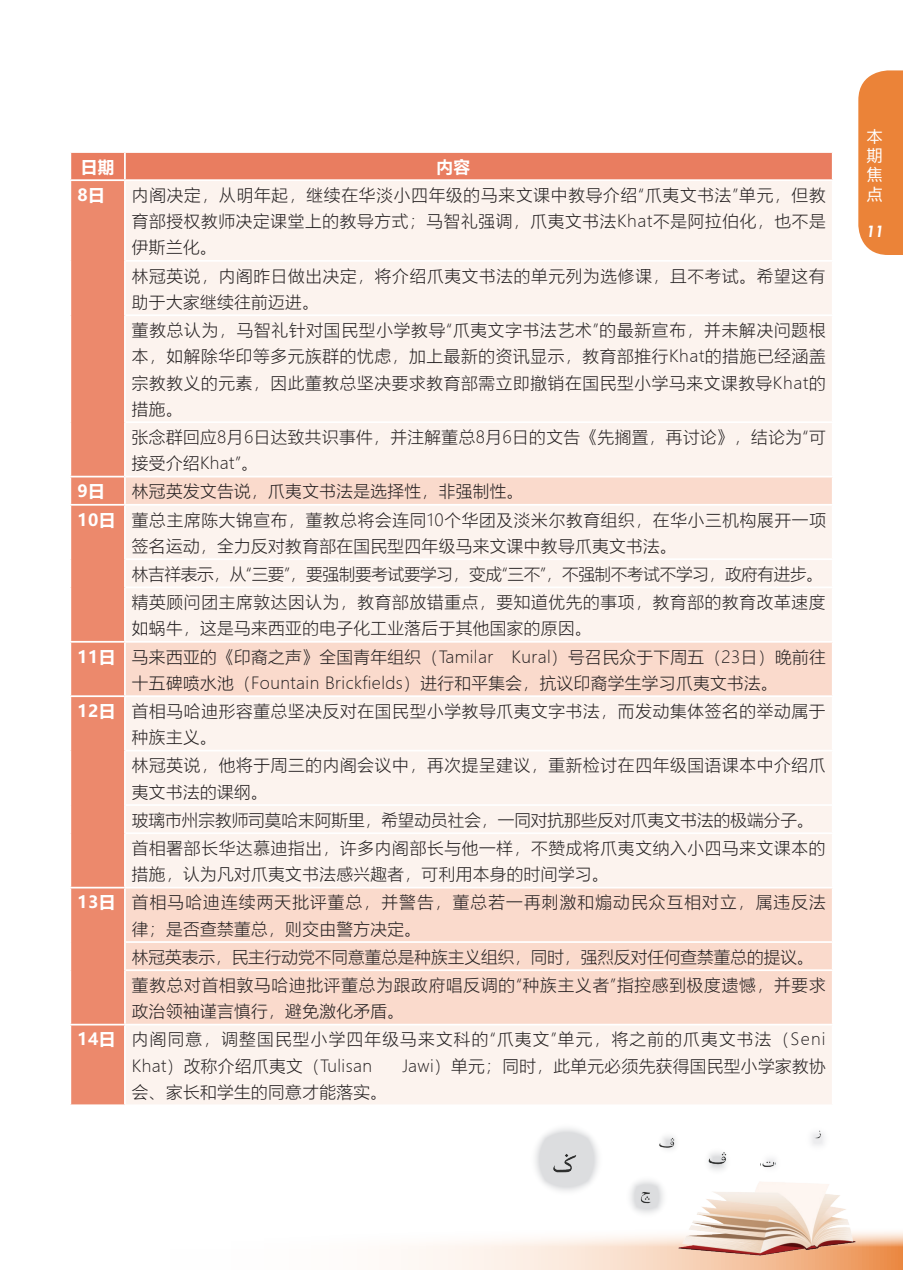
<style>
.page{position:relative;width:903px;height:1270px;background:#fff}
.page>*{position:absolute;margin:0;border:0;box-sizing:border-box;transform-origin:0 0}
._01_内文{font:16.62px/26.2px "Microsoft Ya Hei UI Light";letter-spacing:.025em;color:#231f20;text-align:justify}
._01_内文-2{font:16.62px/26.2px "Microsoft Ya Hei UI Light";letter-spacing:.045em;color:#231f20}
._01_内文-3{font:16.62px "Microsoft Ya Hei UI Light";color:#231f20}
._01_内文-4{font:16.62px/26.2px "Microsoft Ya Hei UI Light";letter-spacing:.075em;color:#231f20}
._01_内文-5{font:16.62px/26.2px "Microsoft Ya Hei UI Light";letter-spacing:.05em;color:#231f20}
._01_内文-6{font:16.62px/26.2px "Microsoft Ya Hei UI Light";letter-spacing:.07em;color:#231f20}
._01_内文-7{font:16.62px "Microsoft Ya Hei UI Light";letter-spacing:-.02em;color:#231f20}
._01_内文-8{font:700 16.62px "Microsoft Ya Hei UI";letter-spacing:.025em;color:#fff}
.图表标题{font:700 16.62px "Microsoft Ya Hei UI";color:#fff}
.t1{font:15.75px/19.2px "Microsoft Ya Hei UI";color:#fff;text-align:justify}
.t2{font:italic 700 15.75px "Century Gothic";color:#fff}
</style>
<div class="page">
<div style="left:858px;top:70px;width:45px;height:185px;background:#eb8338"></div>
<div style="left:71px;top:181px;width:53px;height:923px;background:#ec896c"></div>
<div style="left:126px;top:181px;width:706px;height:923px;background:#fcf3ee"></div>
<svg style="left:126px;top:477px;width:706px;height:547px;background:#fbe9e0"></svg>
<div style="left:70px;top:152px;width:763px;height:27px;background:#e97d60"></div>
<hr style="left:69px;top:476px;width:55px;height:1px;background:#fff">
<hr style="left:126px;top:476px;width:707px;height:1px;background:#fff">
<hr style="left:124px;top:153px;width:2px;height:26px;background:#fff">
<hr style="left:126px;top:260px;width:707px;height:2px;background:#fff">
<hr style="left:126px;top:314px;width:707px;height:2px;background:#fff">
<hr style="left:126px;top:421px;width:707px;height:2px;background:#fff">
<hr style="left:69px;top:504px;width:56px;height:2px;background:#fff">
<hr style="left:125px;top:504px;width:708px;height:2px;background:#fff">
<hr style="left:126px;top:558px;width:707px;height:2px;background:#fff">
<hr style="left:126px;top:586px;width:707px;height:2px;background:#fff">
<hr style="left:69px;top:641px;width:56px;height:2px;background:#fff">
<hr style="left:125px;top:641px;width:708px;height:2px;background:#fff">
<hr style="left:69px;top:695px;width:56px;height:2px;background:#fff">
<hr style="left:69px;top:887px;width:56px;height:1px;background:#fff">
<hr style="left:126px;top:941px;width:707px;height:2px;background:#fff">
<hr style="left:126px;top:969px;width:707px;height:2px;background:#fff">
<hr style="left:69px;top:1024px;width:56px;height:1px;background:#fff">
<hr style="left:125px;top:695px;width:708px;height:2px;background:#fff">
<hr style="left:126px;top:750px;width:707px;height:1px;background:#fff">
<hr style="left:126px;top:804px;width:707px;height:2px;background:#fff">
<hr style="left:126px;top:832px;width:707px;height:2px;background:#fff">
<hr style="left:125px;top:887px;width:708px;height:1px;background:#fff">
<hr style="left:125px;top:1024px;width:708px;height:1px;background:#fff">
<svg style="left:408px;top:1231px;width:495px;height:39px"></svg>
<svg style="left:625px;top:1176px;width:43px;height:43px"></svg>
<svg style="left:530px;top:1123px;width:73px;height:73px;fill:#e1e2e4"></svg>
<img style="left:640px;top:1191px;width:15px;height:12px">
<img style="left:708px;top:1152px;width:18px;height:19px">
<img style="left:659px;top:1137px;width:16px;height:13px">
<img style="left:553px;top:1145px;width:25px;height:44px">
<div style="left:805px;top:1126px;width:25px;height:26px;background:linear-gradient(to bottom,#f9f9f9,#f8f8f9);border-radius:50%"></div>
<img style="left:762px;top:1158px;width:13px;height:10px">
<svg style="left:814px;top:1130px;width:7px;height:9px"></svg>
<img style="left:679px;top:1182px;width:176px;height:73px">
<p class="图表标题" style="left:81px;top:155px;width:35px">日期</p>
<p class="图表标题" style="left:436px;top:155px;width:35px">内容</p>
<p class="_01_内文-8" style="left:77px;top:183px;width:29px">8日</p>
<p class="_01_内文" style="left:132px;top:181px;width:695px">内阁决定，从明年起，继续在华淡小四年级的马来文课中教导介绍“爪夷文书法”单元，但教育部授权教师决定课堂上的教导方式；马智礼强调，爪夷文书法Khat不是阿拉伯化，也不是伊斯兰化。</p>
<p class="_01_内文-2" style="left:132px;top:262px;width:695px">林冠英说，内阁昨日做出决定，将介绍爪夷文书法的单元列为选修课，且不考试。希望这有助于大家继续往前迈进。</p>
<p class="_01_内文" style="left:132px;top:317px;width:695px">董教总认为，马智礼针对国民型小学教导“爪夷文字书法艺术”的最新宣布，并未解决问题根本，如解除华印等多元族群的忧虑，加上最新的资讯显示，教育部推行Khat的措施已经涵盖宗教教义的元素，因此董教总坚决要求教育部需立即撤销在国民型小学马来文课教导Khat的措施。</p>
<p class="_01_内文" style="left:132px;top:423px;width:695px">张念群回应8月6日达致共识事件，并注解董总8月6日的文告《先搁置，再讨论》，结论为“可接受介绍Khat”。</p>
<p class="_01_内文-8" style="left:77px;top:480px;width:29px">9日</p>
<p class="_01_内文" style="left:132px;top:478px;width:393px">林冠英发文告说，爪夷文书法是选择性，非强制性。</p>
<p class="_01_内文-8" style="left:77px;top:508px;width:39px">10日</p>
<p class="_01_内文-2" style="left:132px;top:506px;width:695px">董总主席陈大锦宣布，董教总将会连同10个华团及淡米尔教育组织，在华小三机构展开一项签名运动，全力反对教育部在国民型四年级马来文课中教导爪夷文书法。</p>
<p class="_01_内文-7" style="left:132px;top:563px;width:693px">林吉祥表示，从“三要”，要强制要考试要学习，变成“三不”，不强制不考试不学习，政府有进步。</p>
<p class="_01_内文-2" style="left:132px;top:589px;width:695px">精英顾问团主席敦达因认为，教育部放错重点，要知道优先的事项，教育部的教育改革速度如蜗牛，这是马来西亚的电子化工业落后于其他国家的原因。</p>
<p class="_01_内文-8" style="left:77px;top:645px;width:39px">11日</p>
<p class="_01_内文" style="left:132px;top:643px;width:695px">马来西亚的《印裔之声》全国青年组织（Tamilar Kural）号召民众于下周五（23日）晚前往十五碑喷水池（Fountain Brickfields）进行和平集会，抗议印裔学生学习爪夷文书法。</p>
<p class="_01_内文-8" style="left:77px;top:699px;width:39px">12日</p>
<p class="_01_内文-2" style="left:132px;top:697px;width:695px">首相马哈迪形容董总坚决反对在国民型小学教导爪夷文字书法，而发动集体签名的举动属于种族主义。</p>
<p class="_01_内文-2" style="left:132px;top:752px;width:695px">林冠英说，他将于周三的内阁会议中，再次提呈建议，重新检讨在四年级国语课本中介绍爪夷文书法的课纲。</p>
<p class="_01_内文-3" style="left:132px;top:809px;width:683px">玻璃市州宗教师司莫哈末阿斯里，希望动员社会，一同对抗那些反对爪夷文书法的极端分子。</p>
<p class="_01_内文-2" style="left:132px;top:834px;width:695px">首相署部长华达慕迪指出，许多内阁部长与他一样，不赞成将爪夷文纳入小四马来文课本的措施，认为凡对爪夷文书法感兴趣者，可利用本身的时间学习。</p>
<p class="_01_内文-8" style="left:77px;top:891px;width:39px">13日</p>
<p class="_01_内文-6" style="left:132px;top:889px;width:695px">首相马哈迪连续两天批评董总，并警告，董总若一再刺激和煽动民众互相对立，属违反法律；是否查禁董总，则交由警方决定。</p>
<p class="_01_内文-3" style="left:132px;top:946px;width:683px">林冠英表示，民主行动党不同意董总是种族主义组织，同时，强烈反对任何查禁董总的提议。</p>
<p class="_01_内文-5" style="left:132px;top:971px;width:695px">董教总对首相敦马哈迪批评董总为跟政府唱反调的“种族主义者”指控感到极度遗憾，并要求政治领袖谨言慎行，避免激化矛盾。</p>
<p class="_01_内文-8" style="left:77px;top:1028px;width:39px">14日</p>
<p class="_01_内文-4" style="left:132px;top:1026px;width:695px">内阁同意，调整国民型小学四年级马来文科的“爪夷文”单元，将之前的爪夷文书法（Seni<br>Khat）改称介绍爪夷文（Tulisan</p>
<p class="_01_内文" style="left:402px;top:1052px;width:425px">Jawi）单元；同时，此单元必须先获得国民型小学家教协</p>
<p class="_01_内文" style="left:132px;top:1078px;width:257px">会、家长和学生的同意才能落实。</p>
<p class="t1" style="left:867px;top:126px;width:17px">本期焦点</p>
<p class="t2" style="left:866px;top:219px;width:19px">11</p>
</div>
